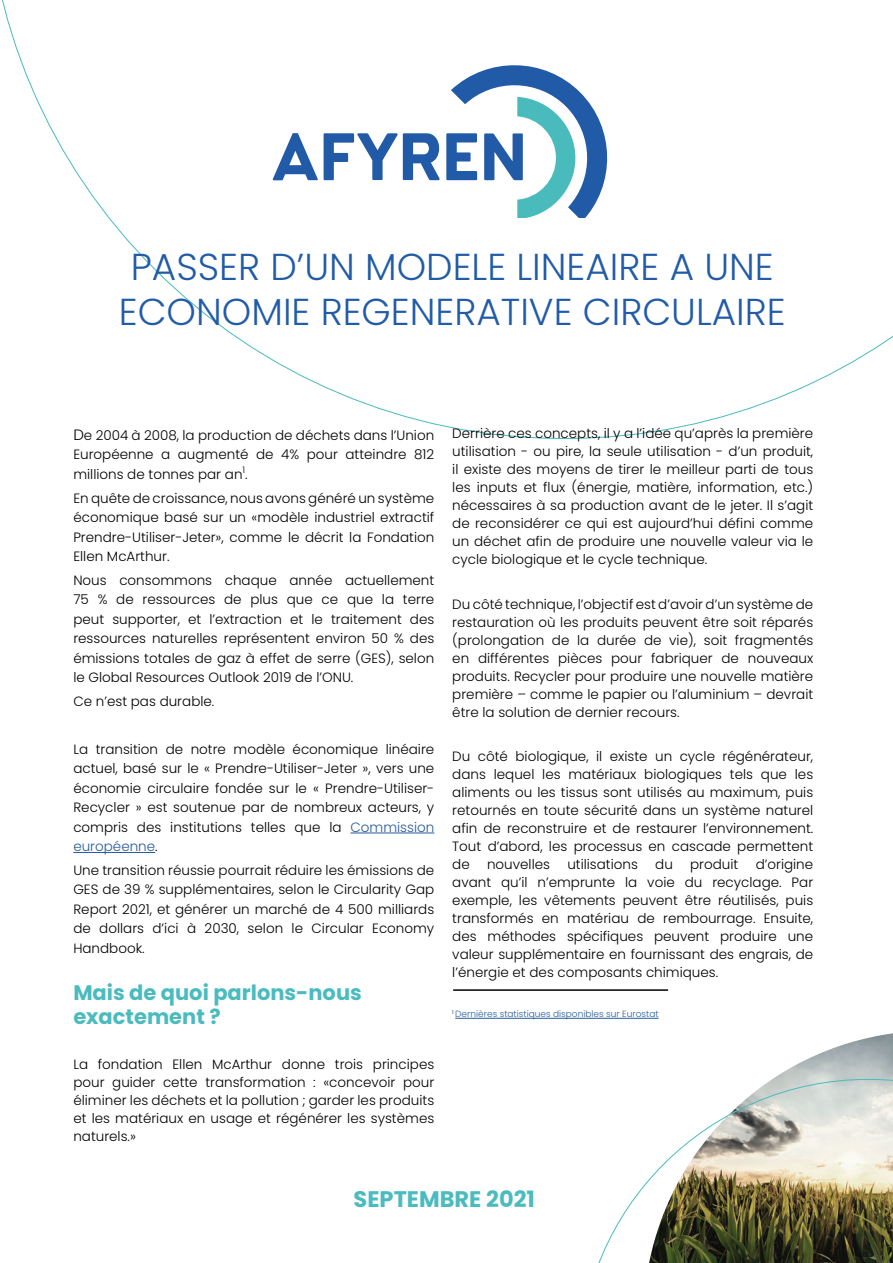
<style>
.page{position:relative;width:893px;height:1263px;background:#fff}
.page>*{position:absolute;margin:0;border:0;box-sizing:border-box;transform-origin:0 0}
.t1{font:300 37.5px/45px "Poppins";color:#225ba7;text-align:center}
.t2{font:700 22.5px "Poppins";color:#4abbbf}
.t3{font:700 21px/23.7px "Poppins";color:#4abbbf}
.t4{font:300 13.5px/18px "Poppins";color:#000;text-align:justify}
.t5{font:300 9px "Poppins";color:#265b9b}
.s1{font-size:15px}
.s2{color:#265b9b}
</style>
<div class="page">
<svg style="left:2px;top:0;width:891px;height:439px"></svg>
<svg style="left:273px;top:133px;width:45px;height:47px"></svg>
<svg style="left:324px;top:133px;width:116px;height:47px"></svg>
<svg style="left:446px;top:56px;width:170px;height:161px"></svg>
<img style="left:773px;top:1033px;width:120px;height:46px">
<hr style="left:350px;top:833px;width:84px;height:1px;background:#265b9b">
<hr style="left:73px;top:852px;width:82px;height:1px;background:#265b9b">
<img style="left:598px;top:1079px;width:295px;height:184px">
<hr style="left:455px;top:1018px;width:204px;height:1px;background:#265b9b">
<hr style="left:453px;top:989px;width:215px;height:2px;background:#000">
<h1 class="t1" style="left:119px;top:245px;width:668px">PASSER D’UN MODELE LINEAIRE A UNE<br>ECONOMIE REGENERATIVE CIRCULAIRE</h1>
<p class="t4" style="left:73px;top:425px;width:362px;line-height:19.5px"><span class="s1">D</span>e 2004 à 2008, la production de déchets dans l’Union Européenne a augmenté de 4% pour atteindre 812 millions de tonnes par an<sup>1</sup>.</p>
<p class="t4" style="left:73px;top:488px;width:362px;line-height:19.5px">En quête de croissance, nous avons généré un système économique basé sur un «modèle industriel extractif Prendre-Utiliser-Jeter», comme le décrit la Fondation Ellen McArthur.</p>
<p class="t4" style="left:73px;top:570px;width:362px;line-height:19.5px">Nous consommons chaque année actuellement 75 % de ressources de plus que ce que la terre peut supporter, et l’extraction et le traitement des ressources naturelles représentent environ 50 % des émissions totales de gaz à effet de serre (GES), selon le Global Resources Outlook 2019 de l’ONU.</p>
<p class="t4" style="left:73px;top:692px;width:143px">Ce n’est pas durable.</p>
<p class="t4" style="left:73px;top:739px;width:362px;line-height:19.5px">La transition de notre modèle économique linéaire actuel, basé sur le « Prendre-Utiliser-Jeter », vers une économie circulaire fondée sur le « Prendre-Utiliser-Recycler » est soutenue par de nombreux acteurs, y compris des institutions telles que la <span class="s2">Commission européenne</span>.</p>
<p class="t4" style="left:73px;top:860px;width:362px;line-height:19.5px">Une transition réussie pourrait réduire les émissions de GES de 39 % supplémentaires, selon le Circularity Gap Report 2021, et générer un marché de 4 500 milliards de dollars d’ici à 2030, selon le Circular Economy Handbook.</p>
<h3 class="t3" style="left:73px;top:983px;width:290px">Mais de quoi parlons-nous exactement ?</h3>
<p class="t4" style="left:73px;top:1055px;width:362px">La fondation Ellen McArthur donne trois principes pour guider cette transformation : «concevoir pour éliminer les déchets et la pollution ; garder les produits et les matériaux en usage et régénérer les systèmes naturels.»</p>
<p class="t4" style="left:452px;top:425px;width:362px">Derrière ces concepts, il y a l’idée qu’après la première utilisation - ou pire, la seule utilisation - d’un produit, il existe des moyens de tirer le meilleur parti de tous les inputs et flux (énergie, matière, information, etc.) nécessaires à sa production avant de le jeter. Il s’agit de reconsidérer ce qui est aujourd’hui défini comme un déchet afin de produire une nouvelle valeur via le cycle biologique et le cycle technique.</p>
<p class="t4" style="left:452px;top:595px;width:362px">Du côté technique, l’objectif est d’avoir d’un système de restauration où les produits peuvent être soit réparés (prolongation de la durée de vie), soit fragmentés en différentes pièces pour fabriquer de nouveaux produits. Recycler pour produire une nouvelle matière première – comme le papier ou l’aluminium – devrait être la solution de dernier recours.</p>
<p class="t4" style="left:452px;top:748px;width:362px">Du côté biologique, il existe un cycle régénérateur, dans lequel les matériaux biologiques tels que les aliments ou les tissus sont utilisés au maximum, puis retournés en toute sécurité dans un système naturel afin de reconstruire et de restaurer l’environnement.<br>Tout d’abord, les processus en cascade permettent de</p>
<p class="t4" style="left:452px;top:856px;width:362px;text-indent:303px">d’origine avant qu’il n’emprunte la voie du recyclage. Par exemple, les vêtements peuvent être réutilisés, puis transformés en matériau de rembourrage. Ensuite, des méthodes spécifiques peuvent produire une valeur supplémentaire en fournissant des engrais, de l’énergie et des composants chimiques.</p>
<p class="t5" style="left:452px;top:1009px;width:208px"><sup>1</sup> Dernières statistiques disponibles sur Eurostat</p>
<p class="t4" style="left:487px;top:856px;width:65px">nouvelles</p>
<p class="t4" style="left:567px;top:856px;width:72px">utilisations</p>
<p class="t4" style="left:655px;top:856px;width:19px">du</p>
<p class="t4" style="left:690px;top:856px;width:50px">produit</p>
<h2 class="t2" style="left:354px;top:1188px;width:183px">SEPTEMBRE 2021</h2>
</div>
